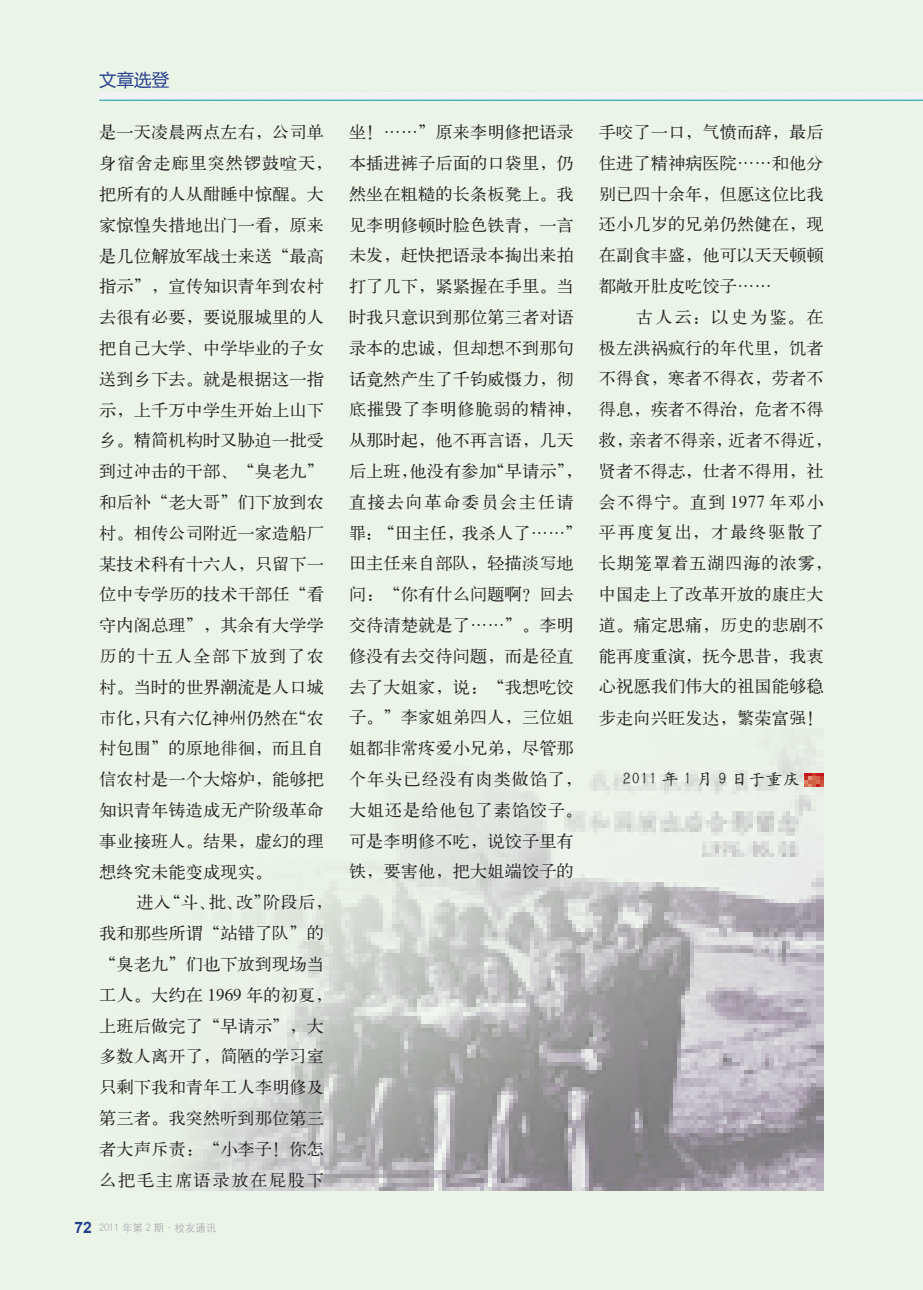
<style>
.page{position:relative;width:923px;height:1290px;background:#eaf4e7}
.page>*{position:absolute;margin:0;border:0;box-sizing:border-box;transform-origin:0 0}
.t1{font:17.5px "Microsoft Ya Hei";color:#253f8e}
.t2{font:16.8px/30.8px "H Ya 1 gj";color:#231f20}
.t3{font:16.8px "H Yc 1 gj";color:#231f20}
.t4{font:10.5px "H Yg 2 gj";color:#a8a9ad}
.s1{font-family:"Arial";font-weight:700;font-size:15.75px;color:#253f8e}
</style>
<div class="page">
<img style="left:173px;top:741px;width:650px;height:450px">
<img style="left:804px;top:774px;width:19px;height:13px">
<hr style="left:99px;top:100px;width:824px;height:1px;background:#0093ad">
<svg style="left:99px;top:91px;width:824px;height:8px"></svg>
<p class="t1" style="left:99px;top:68px;width:71px">文章选登</p>
<p class="t2" style="left:99px;top:117px;width:235px">是一天凌晨两点左右，公司单身宿舍走廊里突然锣鼓喧天，把所有的人从酣睡中惊醒。大家惊惶失措地出门一看，原来是几位解放军战士来送“最高指示”，宣传知识青年到农村去很有必要，要说服城里的人把自己大学、中学毕业的子女送到乡下去。就是根据这一指示，上千万中学生开始上山下乡。精简机构时又胁迫一批受到过冲击的干部、“臭老九”和后补“老大哥”们下放到农村。相传公司附近一家造船厂某技术科有十六人，只留下一位中专学历的技术干部任“看守内阁总理”，其余有大学学历的十五人全部下放到了农村。当时的世界潮流是人口城市化，只有六亿神州仍然在“农村包围”的原地徘徊，而且自信农村是一个大熔炉，能够把知识青年铸造成无产阶级革命事业接班人。结果，虚幻的理想终究未能变成现实。</p>
<p class="t2" style="left:99px;top:887px;width:235px;text-indent:37px">进入“斗、批、改”阶段后，我和那些所谓“站错了队”的“臭老九”们也下放到现场当工人。大约在 1969 年的初夏，上班后做完了“早请示”，大多数人离开了，简陋的学习室只剩下我和青年工人李明修及第三者。我突然听到那位第三者大声斥责：“小李子！你怎么把毛主席语录放在屁股下</p>
<p class="t4" style="left:74px;top:1222px;width:144px"><span class="s1">72</span> 2011 年第 2 期·校友通讯</p>
<p class="t2" style="left:349px;top:117px;width:235px">坐！……”原来李明修把语录本插进裤子后面的口袋里，仍然坐在粗糙的长条板凳上。我见李明修顿时脸色铁青，一言未发，赶快把语录本掏出来拍打了几下，紧紧握在手里。当时我只意识到那位第三者对语录本的忠诚，但却想不到那句话竟然产生了千钧威慑力，彻底摧毁了李明修脆弱的精神，从那时起，他不再言语，几天后上班，他没有参加“早请示”，直接去向革命委员会主任请罪：“田主任，我杀人了……”田主任来自部队，轻描淡写地问：“你有什么问题啊？回去交待清楚就是了……”。李明修没有去交待问题，而是径直去了大姐家，说：“我想吃饺子。”李家姐弟四人，三位姐姐都非常疼爱小兄弟，尽管那个年头已经没有肉类做馅了，大姐还是给他包了素馅饺子。可是李明修不吃，说饺子里有铁，要害他，把大姐端饺子的</p>
<p class="t2" style="left:599px;top:117px;width:226px;text-align:justify">手咬了一口，气愤而辞，最后住进了精神病医院……和他分别已四十余年，但愿这位比我还小几岁的兄弟仍然健在，现在副食丰盛，他可以天天顿顿都敞开肚皮吃饺子……</p>
<p class="t2" style="left:599px;top:301px;width:235px;text-indent:37px">古人云：以史为鉴。在极左洪祸疯行的年代里，饥者不得食，寒者不得衣，劳者不得息，疾者不得治，危者不得救，亲者不得亲，近者不得近，贤者不得志，仕者不得用，社会不得宁。直到 1977 年邓小平再度复出，才最终驱散了长期笼罩着五湖四海的浓雾，中国走上了改革开放的康庄大道。痛定思痛，历史的悲剧不能再度重演，抚今思昔，我衷心祝愿我们伟大的祖国能够稳步走向兴旺发达，繁荣富强！</p>
<p class="t3" style="left:623px;top:771px;width:179px">2011 年 1 月 9 日于重庆</p>
</div>
